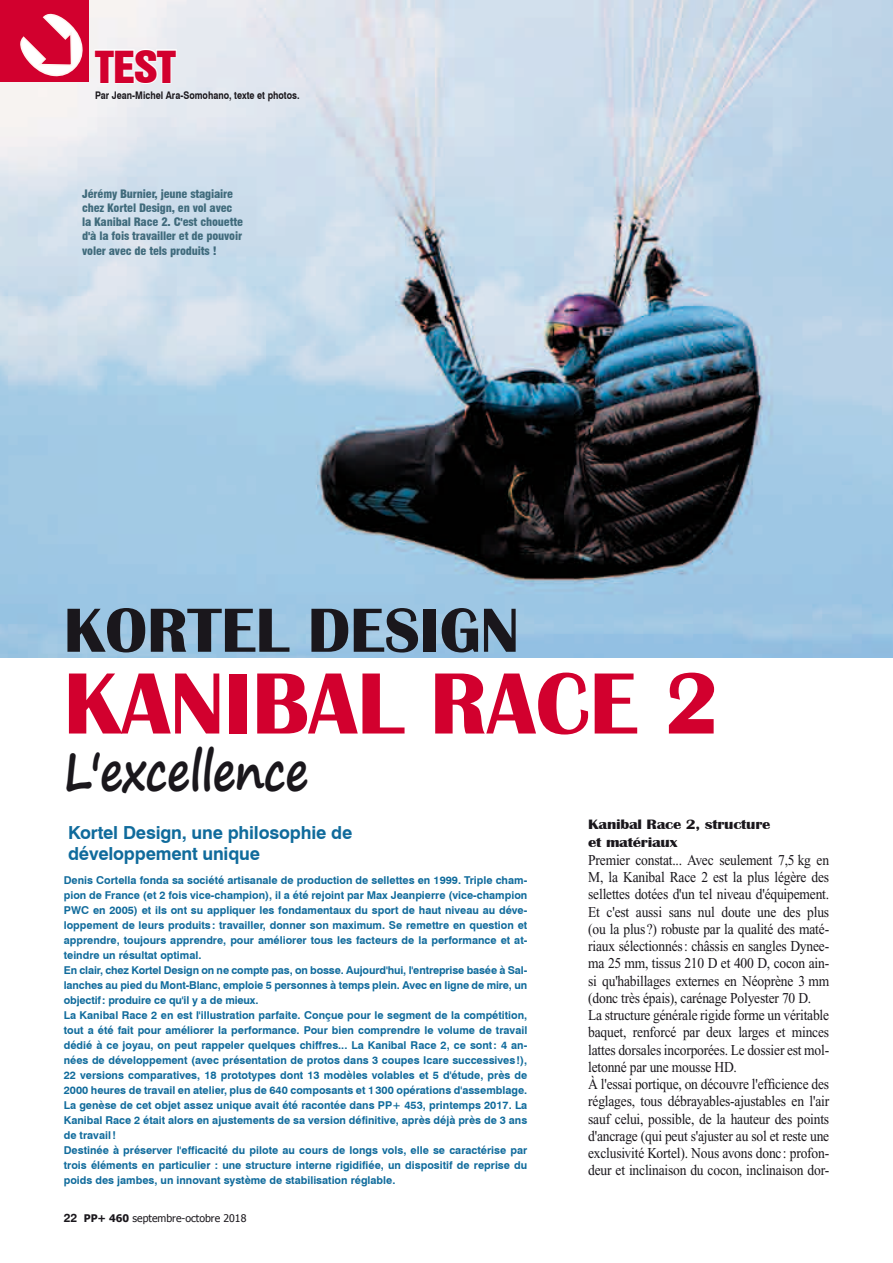
<style>
.page{position:relative;width:893px;height:1263px;background:#fff}
.page>*{position:absolute;margin:0;border:0;box-sizing:border-box;transform-origin:0 0}
.t1{font:700 90px "Britannic";color:#d2002e}
.t2{font:700 64.5px "Britannic";color:#1a171c}
.t3{font:700 52.5px "Segoe Print";letter-spacing:-.02em;color:#1a171c;scale:.85 1}
.t4{font:40.5px "Swiss 921 BT Regular A";color:#d2002e;scale:1.11 1}
.t5{font:700 18px/21px "Swiss 721 BT";letter-spacing:-.01em;color:#106b9c}
.t6{font:15px/17.2px "Times New Roman";letter-spacing:-.015em;color:#1a171c;scale:.9 1}
.t7{font:700 14.1px/18px "Britannic";letter-spacing:-.015em;color:#1a171c;scale:1.18 1}
.t8{font:700 12px "Swiss 721 BT";color:#1a171c}
.t9{font:900 condensed 11.4px/14.2px "Swiss 721 BT";letter-spacing:-.015em;color:#406b7c;scale:1.05 1}
.t10{font:700 10.8px/15px "Swiss 721 BT";color:#106b9c}
.t11{font:700 10.5px "Swiss 721 BT";color:#1a171c;scale:.85 1}
.t12{font:10.5px "Tahoma";color:#1a171c}
.s1{font-weight:700}
</style>
<div class="page">
<img style="left:0;top:0;width:893px;height:658px">
<div style="left:0;top:0;width:89px;height:81px;background:#d2002e"></div>
<svg style="left:16px;top:9px;width:162px;height:77px"></svg>
<h3 class="t4" style="left:95px;top:40px;width:74px">test</h3>
<p class="t11" style="left:95px;top:89px;width:242px">Par Jean-Michel Ara-Somohano, texte et photos.</p>
<p class="t9" style="left:82px;top:186px;width:155px">Jérémy Burnier, jeune stagiaire chez Kortel Design, en vol avec la Kanibal Race 2. C'est chouette d'à la fois travailler et de pouvoir voler avec de tels produits !</p>
<h2 class="t2" style="left:64px;top:594px;width:457px">kortel design</h2>
<h1 class="t1" style="left:64px;top:653px;width:657px">kanibal Race 2</h1>
<h3 class="t3" style="left:64px;top:723px;width:289px">L'excellence</h3>
<h3 class="t5" style="left:68px;top:822px;width:286px">Kortel Design, une philosophie de développement unique</h3>
<p class="t10" style="left:64px;top:872px;width:465px">Denis Cortella fonda sa société artisanale de production de sellettes en 1999. Triple cham&shy;pion de France (et 2 fois vice-champion), il a été rejoint par Max Jeanpierre (vice-champion PWC en 2005) et ils ont su appliquer les fondamentaux du sport de haut niveau au déve&shy;loppement de leurs produits: travailler, donner son maximum. Se remettre en question et apprendre, toujours apprendre, pour améliorer tous les facteurs de la performance et at&shy;teindre un résultat optimal.<br>En clair, chez Kortel Design on ne compte pas, on bosse. Aujourd'hui, l'entreprise basée à Sal&shy;lanches au pied du Mont-Blanc, emploie 5 personnes à temps plein. Avec en ligne de mire, un objectif: produire ce qu'il y a de mieux.<br>La Kanibal Race 2 en est l'illustration parfaite. Conçue pour le segment de la compétition, tout a été fait pour améliorer la performance. Pour bien comprendre le volume de travail dédié à ce joyau, on peut rappeler quelques chiffres... La Kanibal Race 2, ce sont: 4 an&shy;nées de développement (avec présentation de protos dans 3 coupes Icare successives!), 22 versions comparatives, 18 prototypes dont 13 modèles volables et 5 d'étude, près de 2000 heures de travail en atelier, plus de 640 composants et 1300 opérations d'assemblage.<br>La genèse de cet objet assez unique avait été racontée dans PP+ 453, printemps 2017. La Kanibal Race 2 était alors en ajustements de sa version définitive, après déjà près de 3 ans de travail!<br>Destinée à préserver l'efficacité du pilote au cours de longs vols, elle se caractérise par trois éléments en particulier : une structure interne rigidifiée, un dispositif de reprise du poids des jambes, un innovant système de stabilisation réglable.</p>
<p class="t8" style="left:64px;top:1210px;width:15px">22</p>
<p class="t12" style="left:84px;top:1211px;width:164px"><span class="s1">PP+ 460</span> septembre-octobre 2018</p>
<h3 class="t7" style="left:588px;top:815px;width:156px">Kanibal Race 2, structure et matériaux</h3>
<p class="t6" style="left:588px;top:851px;width:269px">Premier constat... Avec seulement 7,5 kg en M, la Kanibal Race 2 est la plus légère des sellettes dotées d'un tel niveau d'équipement.<br>Et c'est aussi sans nul doute une des plus (ou la plus?) robuste par la qualité des maté&shy;riaux sélectionnés: châssis en sangles Dynee&shy;ma 25 mm, tissus 210 D et 400 D, cocon ain&shy;si qu'habillages externes en Néoprène 3 mm (donc très épais), carénage Polyester 70 D.<br>La structure générale rigide forme un véritable baquet, renforcé par deux larges et minces lattes dorsales incorporées. Le dossier est mol&shy;letonné par une mousse HD.<br>À l'essai portique, on découvre l'efficience des réglages, tous débrayables-ajustables en l'air sauf celui, possible, de la hauteur des points d'ancrage (qui peut s'ajuster au sol et reste une exclusivité Kortel). Nous avons donc: profon&shy;deur et inclinaison du cocon, inclinaison dor-</p>
</div>
